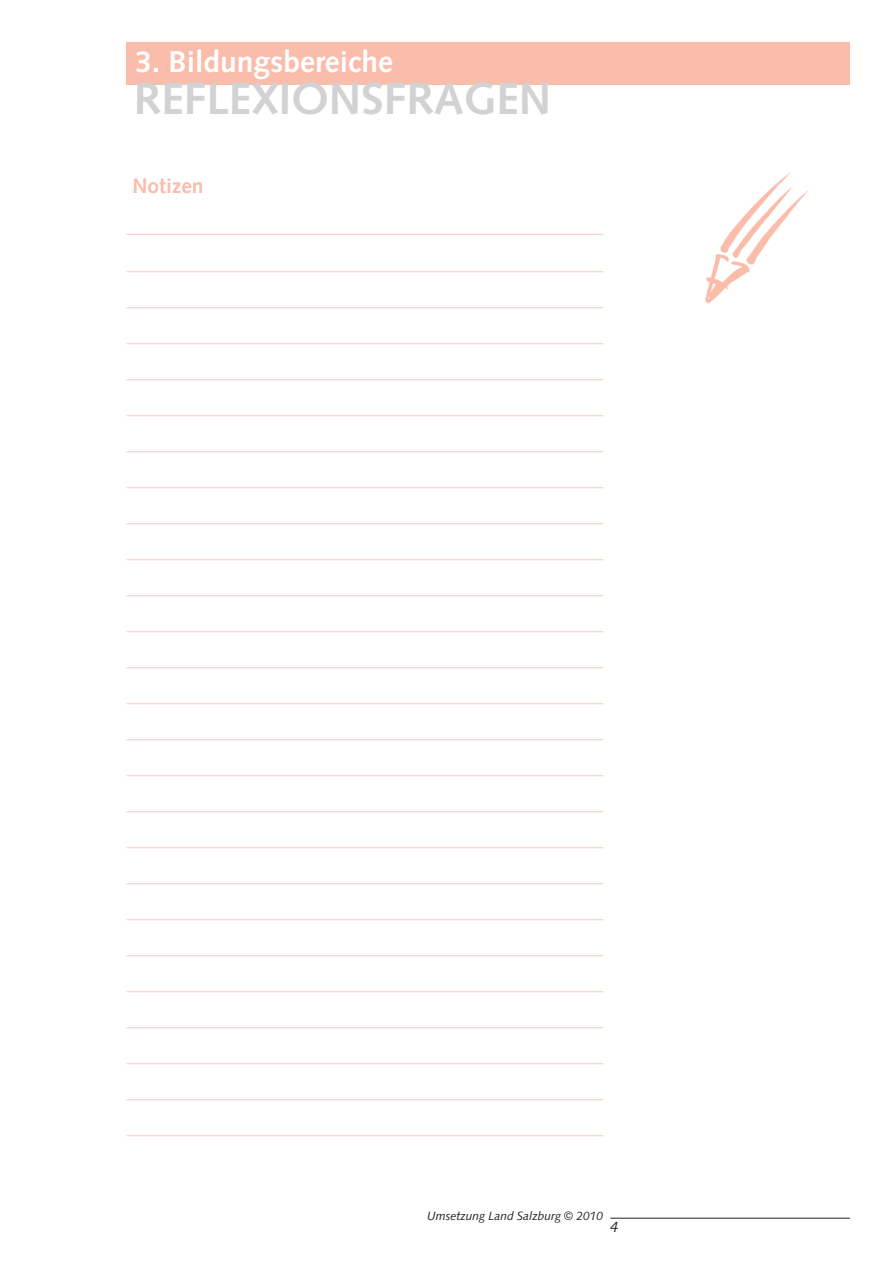
<style>
.page{position:relative;width:893px;height:1263px;background:#fff}
.page>*{position:absolute;margin:0;border:0;box-sizing:border-box;transform-origin:0 0}
.t1{font:700 45px "Syntax";color:#d1d2d4}
.t2{font:700 30px "Syntax";color:#fff}
.t3{font:700 21px "Syntax";color:#fabcab}
.t4{font:italic 15px "Syntax";color:#231f20}
.t5{font:italic 12px "Syntax";color:#231f20}
.s1{font-family:"Helvetica";font-style:normal}
</style>
<div class="page">
<div style="left:127px;top:42px;width:722px;height:42px;background:#fabcab"></div>
<hr style="left:610px;top:1218px;width:239px;height:1px;background:#231f20">
<hr style="left:127px;top:234px;width:476px;height:1px;background:#fbcbbd">
<hr style="left:127px;top:271px;width:476px;height:1px;background:#fbcbbd">
<hr style="left:127px;top:307px;width:476px;height:1px;background:#fbcbbd">
<hr style="left:127px;top:343px;width:476px;height:1px;background:#fbcbbd">
<hr style="left:127px;top:379px;width:476px;height:1px;background:#fbcbbd">
<hr style="left:127px;top:415px;width:476px;height:1px;background:#fbcbbd">
<hr style="left:127px;top:451px;width:476px;height:1px;background:#fbcbbd">
<hr style="left:127px;top:487px;width:476px;height:1px;background:#fbcbbd">
<hr style="left:127px;top:523px;width:476px;height:1px;background:#fbcbbd">
<hr style="left:127px;top:559px;width:476px;height:1px;background:#fbcbbd">
<hr style="left:127px;top:595px;width:476px;height:1px;background:#fbcbbd">
<hr style="left:127px;top:631px;width:476px;height:1px;background:#fbcbbd">
<hr style="left:127px;top:667px;width:476px;height:1px;background:#fbcbbd">
<hr style="left:127px;top:703px;width:476px;height:1px;background:#fbcbbd">
<hr style="left:127px;top:739px;width:476px;height:1px;background:#fbcbbd">
<hr style="left:127px;top:775px;width:476px;height:1px;background:#fbcbbd">
<hr style="left:127px;top:811px;width:476px;height:1px;background:#fbcbbd">
<hr style="left:127px;top:847px;width:476px;height:1px;background:#fbcbbd">
<hr style="left:127px;top:883px;width:476px;height:1px;background:#fbcbbd">
<hr style="left:127px;top:919px;width:476px;height:1px;background:#fbcbbd">
<hr style="left:127px;top:955px;width:476px;height:1px;background:#fbcbbd">
<hr style="left:127px;top:991px;width:476px;height:1px;background:#fbcbbd">
<hr style="left:127px;top:1027px;width:476px;height:1px;background:#fbcbbd">
<hr style="left:127px;top:1063px;width:476px;height:1px;background:#fbcbbd">
<hr style="left:127px;top:1099px;width:476px;height:1px;background:#fbcbbd">
<hr style="left:127px;top:1135px;width:476px;height:1px;background:#fbcbbd">
<img style="left:705px;top:172px;width:104px;height:132px">
<h2 class="t2" style="left:135px;top:49px;width:259px">3. Bildungsbereiche</h2>
<h1 class="t1" style="left:134px;top:80px;width:419px">REFLEXIONSFRAGEN</h1>
<h3 class="t3" style="left:132px;top:177px;width:73px">Notizen</h3>
<p class="t5" style="left:427px;top:1211px;width:178px">Umsetzung Land Salzburg <span class="s1">©</span> 2010</p>
<p class="t4" style="left:610px;top:1221px;width:10px">4</p>
</div>
